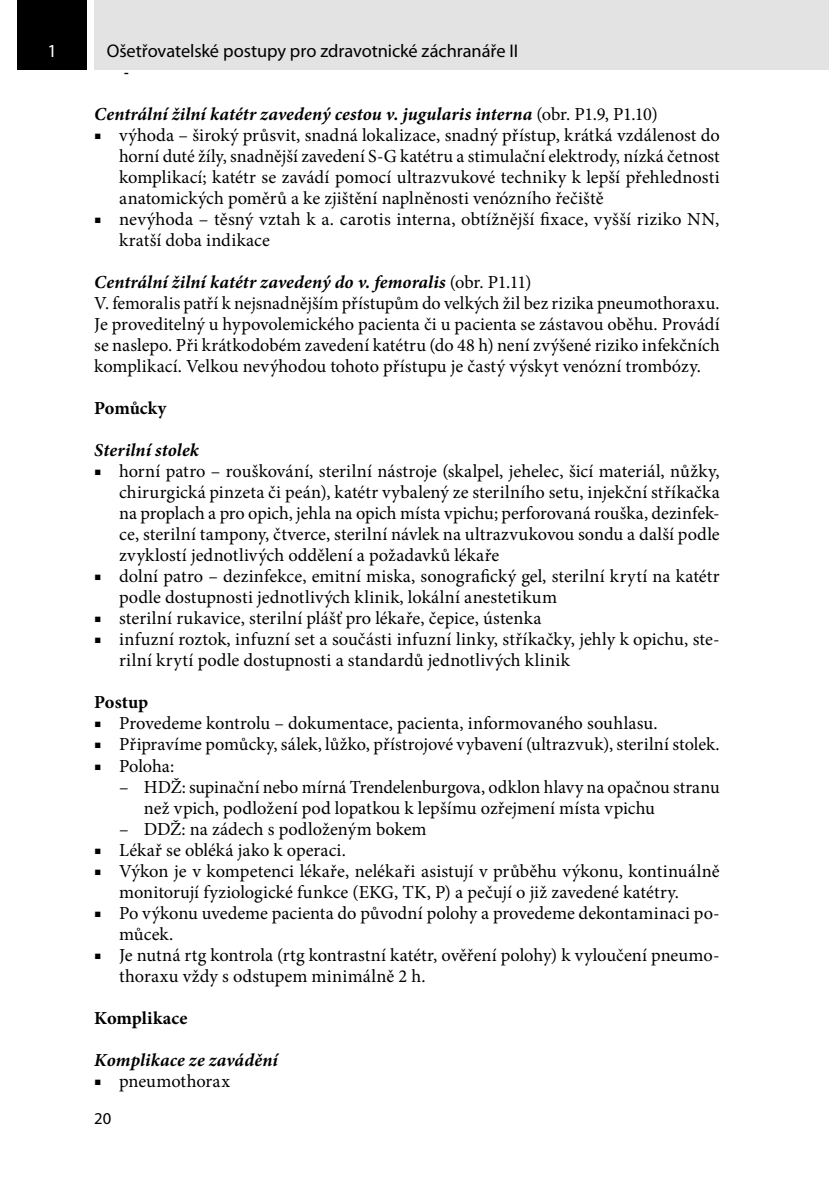
<style>
.page{position:relative;width:829px;height:1191px;background:#fff}
.page>*{position:absolute;margin:0;border:0;box-sizing:border-box;transform-origin:0 0}
.text_1__odstavec_bez{font:18.38px/21px "Minion Pro";letter-spacing:.005em;color:#000}
.nadpisek_kury{font:italic 700 18.38px "Minion Pro";letter-spacing:.005em;color:#000}
.t1{font:18.38px "Myriad Pro";letter-spacing:-.005em;color:#000}
.nadpisek{font:700 18.38px "Minion Pro";color:#000}
.t2{font:18.38px "Myriad Pro";color:#fff}
.t3{font:16.62px "Myriad Pro";color:#000}
.t4{font:14px "Arial";color:#000}
.s1{font-weight:400;font-style:normal}
</style>
<div class="page">
<div style="left:94px;top:0;width:734px;height:69px;background:#e3e3e3"></div>
<div style="left:17px;top:0;width:70px;height:69px;background:#000"></div>
<p class="t2" style="left:47px;top:40px;width:11px">1</p>
<p class="t1" style="left:107px;top:40px;width:413px">Ošetřovatelské postupy pro zdravotnické záchranáře II</p>
<p class="t4" style="left:124px;top:62px;width:6px">-</p>
<p class="nadpisek_kury" style="left:94px;top:101px;width:564px">Centrální žilní katétr zavedený cestou v. jugularis interna <span class="s1">(obr. P1.9, P1.10)</span></p>
<p class="text_1__odstavec_bez" style="left:119px;top:125px;width:602px;text-align:justify;text-indent:-25px">■ výhoda – široký průsvit, snadná lokalizace, snadný přístup, krátká vzdálenost do horní duté žíly, snadnější zavedení S-‑ G katétru a stimulační elektrody, nízká četnost komplikací; katétr se zavádí pomocí ultrazvukové techniky k lepší přehlednosti anatomických poměrů a ke zjištění naplněnosti venózního řečiště</p>
<p class="text_1__odstavec_bez" style="left:119px;top:209px;width:601px;text-indent:-25px">■ nevýhoda – těsný vztah k a. carotis interna, obtížnější fixace, vyšší riziko NN, kratší doba indikace</p>
<p class="nadpisek_kury" style="left:94px;top:269px;width:438px">Centrální žilní katétr zavedený do v. femoralis <span class="s1">(obr. P1.11)</span></p>
<p class="text_1__odstavec_bez" style="left:94px;top:293px;width:627px;text-align:justify">V. femoralis patří k nejsnadnějším přístupům do velkých žil bez rizika pneumothoraxu.<br>Je proveditelný u hypovolemického pacienta či u pacienta se zástavou oběhu. Provádí se naslepo. Při krátkodobém zavedení katétru (do 48 h) není zvýšené riziko infekčních komplikací. Velkou nevýhodou tohoto přístupu je častý výskyt venózní trombózy.</p>
<p class="nadpisek" style="left:94px;top:395px;width:74px">Pomůcky</p>
<p class="nadpisek_kury" style="left:94px;top:437px;width:106px">Sterilní stolek</p>
<p class="text_1__odstavec_bez" style="left:119px;top:461px;width:602px;text-align:justify;text-indent:-25px">■ horní patro – rouškování, sterilní nástroje (skalpel, jehelec, šicí materiál, nůžky, chirurgická pinzeta či peán), katétr vybalený ze sterilního setu, injekční stříkačka na proplach a pro opich, jehla na opich místa vpichu; perforovaná rouška, dezinfek&shy;ce, sterilní tampony, čtverce, sterilní návlek na ultrazvukovou sondu a další podle zvyklostí jednotlivých oddělení a požadavků lékaře</p>
<p class="text_1__odstavec_bez" style="left:119px;top:566px;width:602px;text-indent:-25px">■ dolní patro – dezinfekce, emitní miska, sonografický gel, sterilní krytí na katétr podle dostupnosti jednotlivých klinik, lokální anestetikum</p>
<p class="text_1__odstavec_bez" style="left:94px;top:608px;width:448px">■ sterilní rukavice, sterilní plášť pro lékaře, čepice, ústenka</p>
<p class="text_1__odstavec_bez" style="left:119px;top:629px;width:602px;text-indent:-25px">■ infuzní roztok, infuzní set a součásti infuzní linky, stříkačky, jehly k opichu, ste&shy;rilní krytí podle dostupnosti a standardů jednotlivých klinik</p>
<p class="nadpisek" style="left:94px;top:689px;width:55px">Postup</p>
<p class="text_1__odstavec_bez" style="left:94px;top:713px;width:565px">■ Provedeme kontrolu – dokumentace, pacienta, informovaného souhlasu.</p>
<p class="text_1__odstavec_bez" style="left:94px;top:734px;width:626px">■ Připravíme pomůcky, sálek, lůžko, přístrojové vybavení (ultrazvuk), sterilní stolek.</p>
<p class="text_1__odstavec_bez" style="left:94px;top:755px;width:82px">■ Poloha:</p>
<p class="text_1__odstavec_bez" style="left:144px;top:776px;width:577px;text-indent:-25px">– HDŽ: supinační nebo mírná Trendelenburgova, odklon hlavy na opačnou stranu než vpich, podložení pod lopatkou k lepšímu ozřejmení místa vpichu</p>
<p class="text_1__odstavec_bez" style="left:119px;top:818px;width:309px">– DDŽ: na zádech s podloženým bokem</p>
<p class="text_1__odstavec_bez" style="left:94px;top:839px;width:253px">■ Lékař se obléká jako k operaci.</p>
<p class="text_1__odstavec_bez" style="left:119px;top:860px;width:602px;text-indent:-25px">■ Výkon je v kompetenci lékaře, nelékaři asistují v průběhu výkonu, kontinuálně monitorují fyziologické funkce (EKG, TK, P) a pečují o již zavedené katétry.</p>
<p class="text_1__odstavec_bez" style="left:119px;top:902px;width:602px;text-indent:-25px">■ Po výkonu uvedeme pacienta do původní polohy a provedeme dekontaminaci po&shy;můcek.</p>
<p class="text_1__odstavec_bez" style="left:119px;top:944px;width:602px;text-indent:-25px">■ Je nutná rtg kontrola (rtg kontrastní katétr, ověření polohy) k vyloučení pneumo&shy;thoraxu vždy s odstupem minimálně 2 h.</p>
<p class="nadpisek" style="left:94px;top:1004px;width:95px">Komplikace</p>
<p class="nadpisek_kury" style="left:94px;top:1046px;width:185px">Komplikace ze zavádění</p>
<p class="text_1__odstavec_bez" style="left:94px;top:1070px;width:137px">■ pneumothorax</p>
<p class="t3" style="left:94px;top:1108px;width:18px">20</p>
</div>
